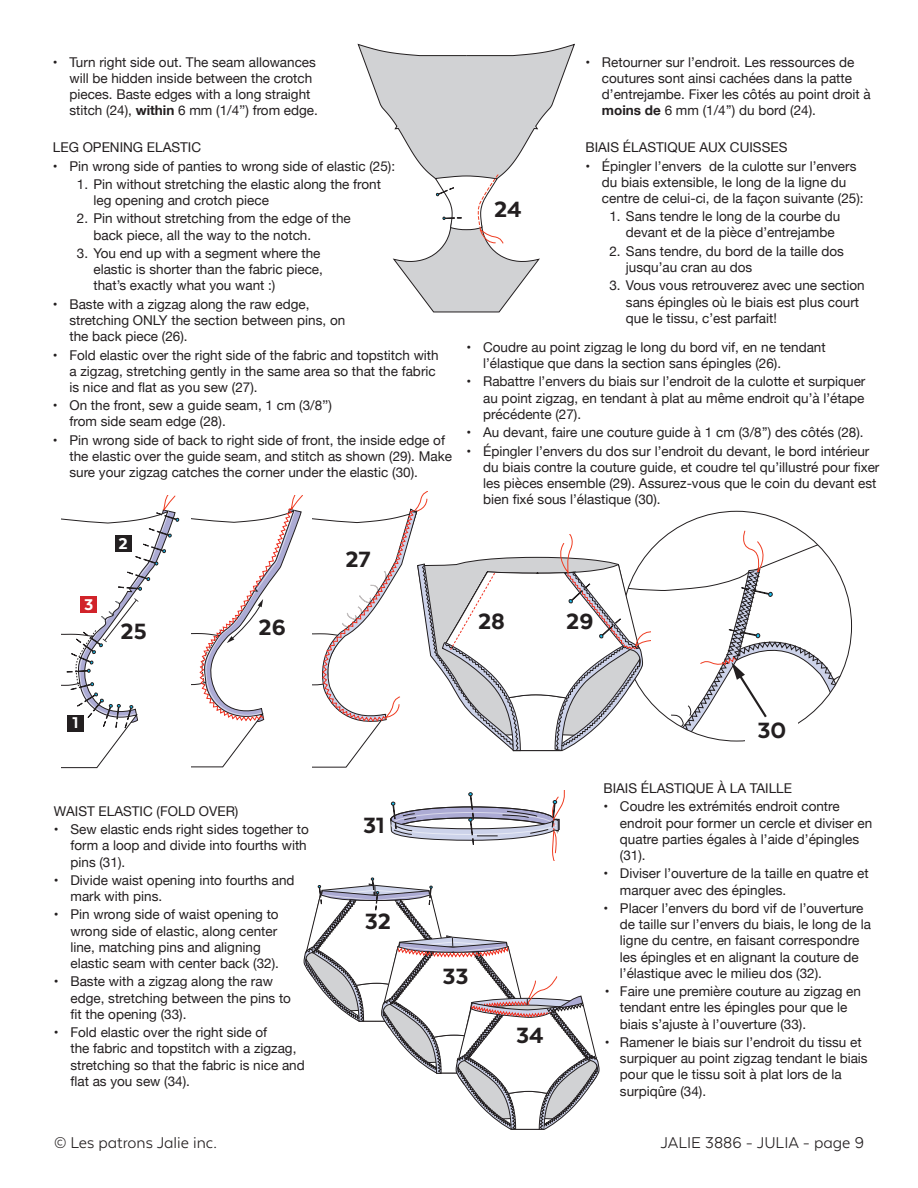
<style>
.page{position:relative;width:918px;height:1188px;background:#fff}
.page>*{position:absolute;margin:0;border:0;box-sizing:border-box;transform-origin:0 0}
.t1{font:800 25.5px "Texta";color:#231f20}
.t2{font:18px "Texta Alt";color:#231f20}
.t3{font:800 18px "Texta";color:#fff}
.t4{font:13.5px/16.2px "Helvetica Neue";color:#231f20}
.s1{font-weight:700}
</style>
<div class="page">
<svg style="left:357px;top:43px;width:218px;height:270px"></svg>
<svg style="left:61px;top:496px;width:119px;height:273px"></svg>
<svg style="left:191px;top:492px;width:661px;height:276px"></svg>
<svg style="left:390px;top:790px;width:175px;height:71px"></svg>
<svg style="left:304px;top:878px;width:295px;height:252px"></svg>
<div style="left:67px;top:715px;width:17px;height:16px;background:#231f20"></div>
<div style="left:115px;top:536px;width:16px;height:16px;background:#231f20"></div>
<div style="left:80px;top:596px;width:17px;height:16px;background:#d1232a"></div>
<p class="t4" style="left:69px;top:55px;width:250px;text-indent:-16px">• Turn right side out. The seam allowances will be hidden inside between the crotch pieces. Baste edges with a long straight stitch (24), <span class="s1">within</span> 6 mm (1/4’’) from edge.</p>
<p class="t4" style="left:53px;top:140px;width:150px">LEG OPENING ELASTIC</p>
<p class="t4" style="left:53px;top:158px;width:344px">• Pin wrong side of panties to wrong side of elastic (25):</p>
<p class="t4" style="left:93px;top:177px;width:289px;text-indent:-16px">1. Pin without stretching the elastic along the front leg opening and crotch piece</p>
<p class="t4" style="left:93px;top:211px;width:259px;text-indent:-16px">2. Pin without stretching from the edge of the back piece, all the way to the notch.</p>
<p class="t4" style="left:93px;top:246px;width:231px;text-indent:-16px">3. You end up with a segment where the elastic is shorter than the fabric piece, that’s exactly what you want :)</p>
<p class="t4" style="left:69px;top:297px;width:277px;text-indent:-16px">• Baste with a zigzag along the raw edge, stretching ONLY the section between pins, on the back piece (26).</p>
<p class="t4" style="left:69px;top:347px;width:371px;text-indent:-16px">• Fold elastic over the right side of the fabric and topstitch with a zigzag, stretching gently in the same area so that the fabric is nice and flat as you sew (27).</p>
<p class="t4" style="left:69px;top:398px;width:264px;text-indent:-16px">• On the front, sew a guide seam, 1 cm (3/8’’) from side seam edge (28).</p>
<p class="t4" style="left:69px;top:433px;width:384px;text-indent:-16px">• Pin wrong side of back to right side of front, the inside edge of the elastic over the guide seam, and stitch as shown (29). Make sure your zigzag catches the corner under the elastic (30).</p>
<p class="t3" style="left:84px;top:595px;width:11px">3</p>
<p class="t3" style="left:118px;top:534px;width:11px">2</p>
<p class="t1" style="left:121px;top:618px;width:28px">25</p>
<p class="t1" style="left:259px;top:614px;width:29px">26</p>
<p class="t1" style="left:345px;top:546px;width:27px">27</p>
<p class="t1" style="left:494px;top:197px;width:29px">24</p>
<p class="t4" style="left:602px;top:55px;width:270px;text-indent:-16px">• Retourner sur l’endroit. Les ressources de coutures sont ainsi cachées dans la patte d’entrejambe. Fixer les côtés au point droit à <span class="s1">moins de</span> 6 mm (1/4’’) du bord (24).</p>
<p class="t4" style="left:585px;top:140px;width:203px">BIAIS ÉLASTIQUE AUX CUISSES</p>
<p class="t4" style="left:602px;top:158px;width:263px;text-indent:-16px">• Épingler l’envers de la culotte sur l’envers du biais extensible, le long de la ligne du centre de celui-ci, de la façon suivante (25):</p>
<p class="t4" style="left:626px;top:209px;width:216px;text-indent:-16px">1. Sans tendre le long de la courbe du devant et de la pièce d’entrejambe</p>
<p class="t4" style="left:626px;top:244px;width:220px;text-indent:-16px">2. Sans tendre, du bord de la taille dos jusqu’au cran au dos</p>
<p class="t4" style="left:626px;top:278px;width:240px;text-indent:-16px">3. Vous vous retrouverez avec une section sans épingles où le biais est plus court que le tissu, c’est parfait!</p>
<p class="t4" style="left:483px;top:340px;width:344px;text-indent:-16px">• Coudre au point zigzag le long du bord vif, en ne tendant l’élastique que dans la section sans épingles (26).</p>
<p class="t4" style="left:483px;top:374px;width:384px;text-align:justify;text-indent:-16px">• Rabattre l’envers du biais sur l’endroit de la culotte et surpiquer au point zigzag, en tendant à plat au même endroit qu’à l’étape précédente (27).</p>
<p class="t4" style="left:467px;top:425px;width:399px">• Au devant, faire une couture guide à 1 cm (3/8’’) des côtés (28).</p>
<p class="t4" style="left:483px;top:443px;width:398px;text-indent:-16px">• Épingler l’envers du dos sur l’endroit du devant, le bord intérieur du biais contre la couture guide, et coudre tel qu’illustré pour fixer les pièces ensemble (29). Assurez-vous que le coin du devant est bien fixé sous l’élastique (30).</p>
<p class="t1" style="left:478px;top:608px;width:29px">28</p>
<p class="t1" style="left:566px;top:608px;width:29px">29</p>
<p class="t3" style="left:73px;top:714px;width:7px">1</p>
<p class="t1" style="left:757px;top:717px;width:30px">30</p>
<p class="t4" style="left:54px;top:804px;width:186px">WAIST ELASTIC (FOLD OVER)</p>
<p class="t4" style="left:70px;top:822px;width:240px;text-indent:-16px">• Sew elastic ends right sides together to form a loop and divide into fourths with pins (31).</p>
<p class="t4" style="left:70px;top:873px;width:226px;text-indent:-16px">• Divide waist opening into fourths and mark with pins.</p>
<p class="t4" style="left:70px;top:907px;width:210px;text-indent:-16px">• Pin wrong side of waist opening to wrong side of elastic, along center line, matching pins and aligning elastic seam with center back (32).</p>
<p class="t4" style="left:70px;top:974px;width:222px;text-indent:-16px">• Baste with a zigzag along the raw edge, stretching between the pins to fit the opening (33).</p>
<p class="t4" style="left:70px;top:1025px;width:236px;text-indent:-16px">• Fold elastic over the right side of<br>the fabric and topstitch with a zigzag, stretching so that the fabric is nice and flat as you sew (34).</p>
<p class="t1" style="left:363px;top:812px;width:23px">31</p>
<p class="t1" style="left:365px;top:909px;width:28px">32</p>
<p class="t1" style="left:442px;top:963px;width:28px">33</p>
<p class="t1" style="left:516px;top:1023px;width:29px">34</p>
<p class="t4" style="left:603px;top:781px;width:190px">BIAIS ÉLASTIQUE À LA TAILLE</p>
<p class="t4" style="left:620px;top:799px;width:254px;text-indent:-16px">• Coudre les extrémités endroit contre endroit pour former un cercle et diviser en quatre parties égales à l’aide d’épingles (31).</p>
<p class="t4" style="left:620px;top:866px;width:250px;text-indent:-16px">• Diviser l’ouverture de la taille en quatre et marquer avec des épingles.</p>
<p class="t4" style="left:620px;top:901px;width:253px;text-indent:-16px">• Placer l’envers du bord vif de l’ouverture de taille sur l’envers du biais, le long de la ligne du centre, en faisant correspondre les épingles et en alignant la couture de l’élastique avec le milieu dos (32).</p>
<p class="t4" style="left:620px;top:984px;width:243px;text-indent:-15px">• Faire une première couture au zigzag en tendant entre les épingles pour que le biais s’ajuste à l’ouverture (33).</p>
<p class="t4" style="left:620px;top:1035px;width:249px;text-indent:-15px">• Ramener le biais sur l’endroit du tissu et surpiquer au point zigzag tendant le biais pour que le tissu soit à plat lors de la surpiqûre (34).</p>
<h2 class="t2" style="left:54px;top:1133px;width:164px">© Les patrons Jalie inc.</h2>
<h2 class="t2" style="left:660px;top:1133px;width:205px">JALIE 3886 - JULIA - page 9</h2>
</div>
